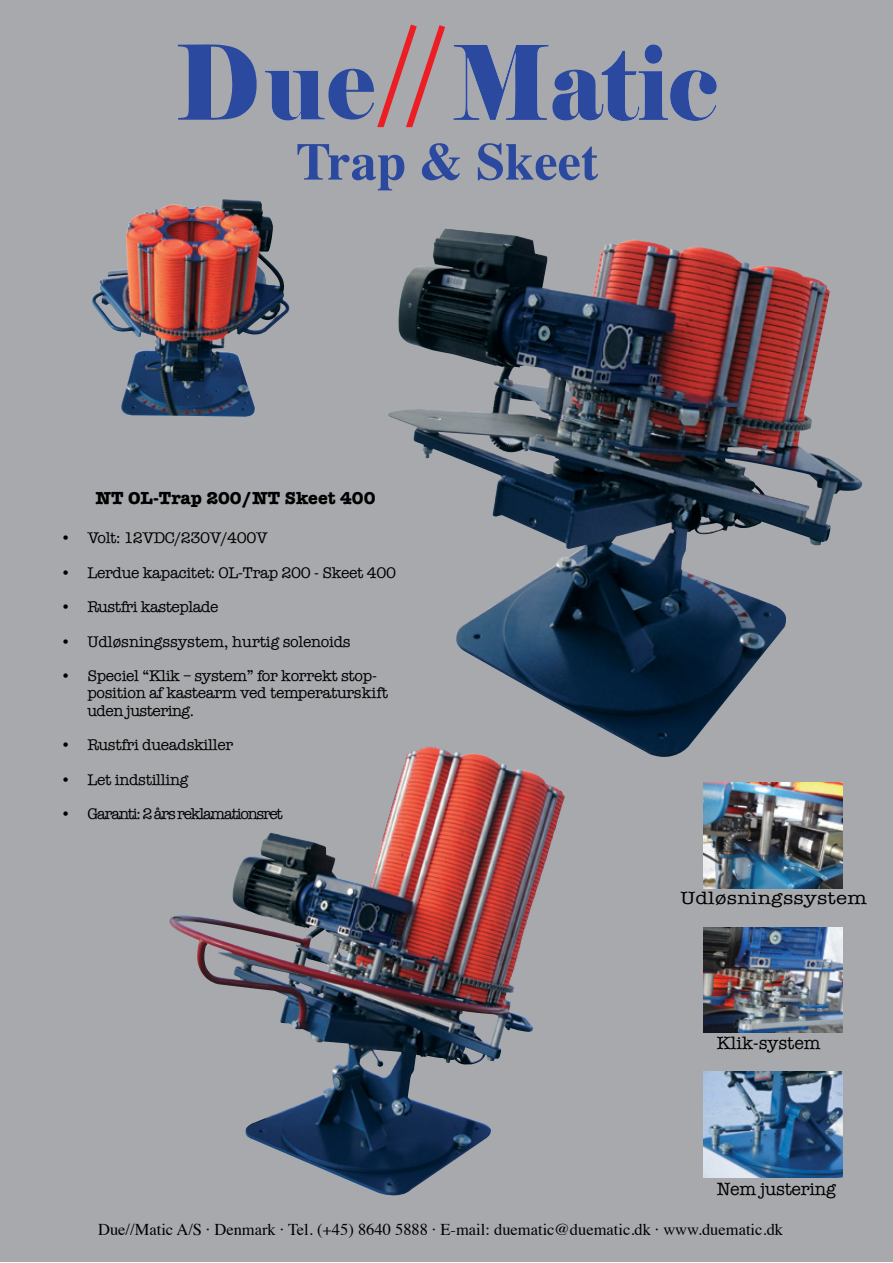
<style>
.page{position:relative;width:893px;height:1263px;background:#fff}
.page>*{position:absolute;margin:0;border:0;box-sizing:border-box;transform-origin:0 0}
.t1{font:700 52.5px "Times";color:#2b4a9f}
.t2{font:700 18px "American Typewriter";color:#000}
.t3{font:18px "American Typewriter";color:#000}
.t4{font:18px "American Typewriter";color:#000;scale:1.16 1}
.t5{font:16.5px "Times";color:#000}
.t6{font:15.75px/17.2px "American Typewriter";letter-spacing:-.02em;color:#000}
.t7{font:15.75px "American Typewriter";color:#000}
.t8{font:15.75px "American Typewriter";letter-spacing:-.08em;color:#000}
</style>
<div class="page">
<div style="left:1px;top:0;width:892px;height:1261px;background:#a7a9ac"></div>
<img style="left:388px;top:228px;width:475px;height:529px">
<svg style="left:178px;top:44px;width:79px;height:76px"></svg>
<svg style="left:265px;top:25px;width:180px;height:102px"></svg>
<svg style="left:453px;top:44px;width:264px;height:77px"></svg>
<img style="left:169px;top:747px;width:364px;height:449px">
<img style="left:704px;top:783px;width:139px;height:105px">
<img style="left:704px;top:927px;width:139px;height:106px">
<img style="left:704px;top:1072px;width:139px;height:105px">
<img style="left:92px;top:199px;width:198px;height:218px">
<h1 class="t1" style="left:296px;top:112px;width:304px">Trap &amp; Skeet</h1>
<p class="t2" style="left:95px;top:483px;width:282px">NT OL-Trap 200/NT Skeet 400</p>
<p class="t6" style="left:60px;top:529px;width:209px">• Volt: 12VDC/230V/400V</p>
<p class="t6" style="left:60px;top:563px;width:337px">• Lerdue kapacitet: OL-Trap 200 - Skeet 400</p>
<p class="t6" style="left:60px;top:598px;width:160px">• Rustfri kasteplade</p>
<p class="t7" style="left:60px;top:629px;width:292px">• Udløsningssystem, hurtig solenoids</p>
<p class="t6" style="left:87px;top:667px;width:302px;text-indent:-27px">• Speciel “Klik – system” for korrekt stop&shy;position af kastearm ved temperaturskift uden justering.</p>
<p class="t6" style="left:60px;top:736px;width:174px">• Rustfri dueadskiller</p>
<p class="t6" style="left:60px;top:770px;width:130px">• Let indstilling</p>
<p class="t8" style="left:60px;top:802px;width:224px">• Garanti: 2 års reklamationsret</p>
<p class="t4" style="left:680px;top:884px;width:162px">Udløsningssystem</p>
<p class="t3" style="left:717px;top:1029px;width:105px">Klik-system</p>
<p class="t3" style="left:717px;top:1175px;width:121px">Nem justering</p>
<p class="t5" style="left:98px;top:1214px;width:687px">Due//Matic A/S · Denmark · Tel. (+45) 8640 5888 · E-mail: duematic@duematic.dk · www.duematic.dk</p>
</div>
